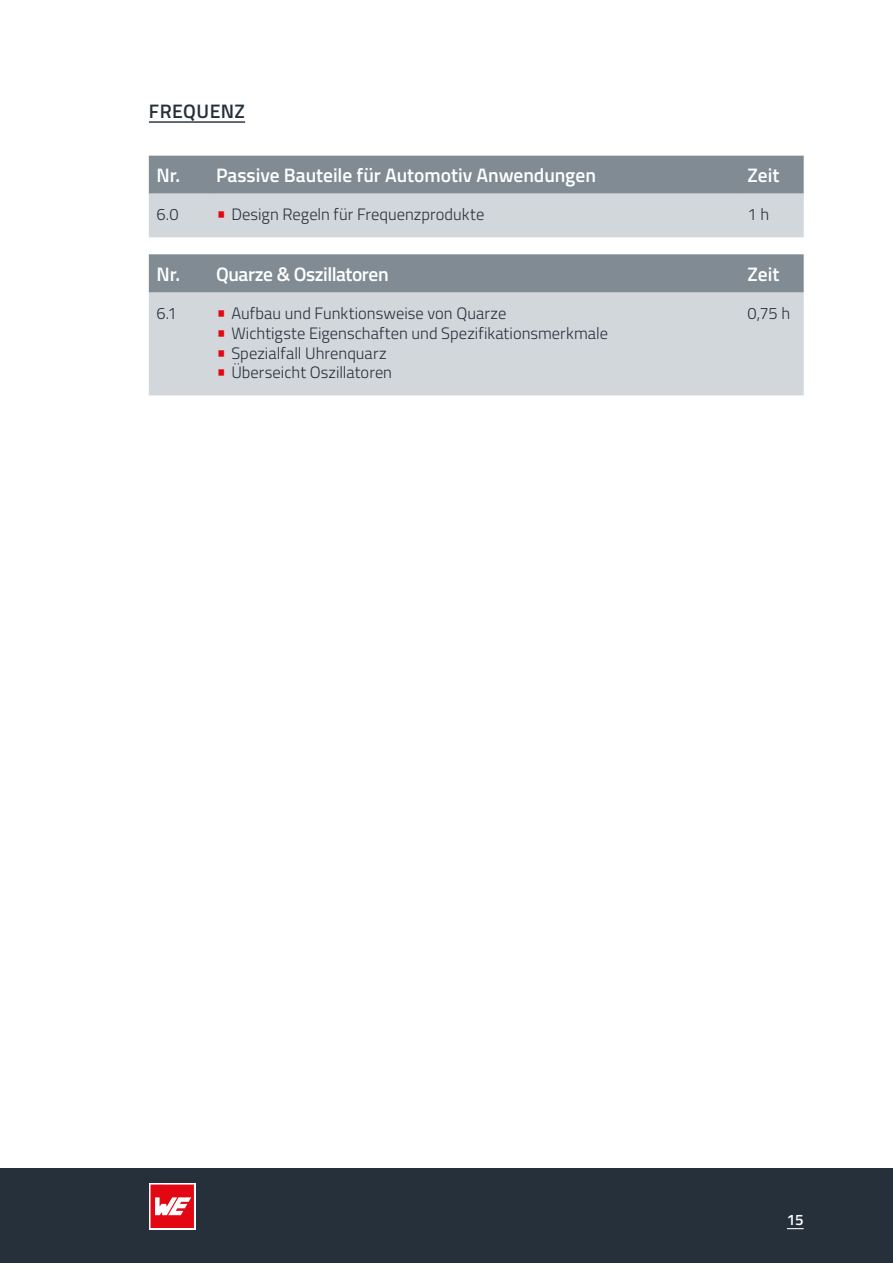
<style>
.page{position:relative;width:893px;height:1263px;background:#fff}
.page>*{position:absolute;margin:0;border:0;box-sizing:border-box;transform-origin:0 0}
.t1{font:600 19.5px "Titillium Web";letter-spacing:-.005em;color:#fff}
.t2{font:600 19.5px "Titillium Web";letter-spacing:-.025em;color:#fff}
.t3{font:600 19.5px "Titillium Web";letter-spacing:.02em;color:#25303b}
.t4{font:300 16.5px "Titillium Web";color:#25303b}
.t5{font:600 15.15px "Titillium Web";color:#fff}
.s1{font-size:21.9px;color:#e30613}
</style>
<div class="page">
<div style="left:0;top:1168px;width:893px;height:95px;background:#25303b"></div>
<svg style="left:787px;top:1228px;width:17px;height:1px"></svg>
<div style="left:149px;top:1183px;width:47px;height:47px;background:#fff"></div>
<svg style="left:150px;top:1184px;width:44px;height:44px"></svg>
<div style="left:149px;top:156px;width:655px;height:38px;background:#808b94"></div>
<svg style="left:149px;top:195px;width:655px;height:200px;background:#c6ccd0"></svg>
<hr style="left:149px;top:194px;width:59px;height:1px;background:#d2d7db">
<hr style="left:208px;top:194px;width:532px;height:1px;background:#d2d7db">
<hr style="left:740px;top:194px;width:64px;height:1px;background:#d2d7db">
<hr style="left:149px;top:121px;width:96px;height:2px;background:#25303b">
<p class="t3" style="left:149px;top:96px;width:98px">FREQUENZ</p>
<p class="t1" style="left:157px;top:160px;width:441px">Nr. Passive Bauteile für Automotiv Anwendungen</p>
<p class="t1" style="left:748px;top:160px;width:33px">Zeit</p>
<p class="t4" style="left:157px;top:203px;width:24px">6.0</p>
<p class="t4" style="left:216px;top:203px;width:270px"><span class="s1">•</span> Design Regeln für Frequenzprodukte</p>
<p class="t4" style="left:748px;top:203px;width:23px">1 h</p>
<p class="t2" style="left:157px;top:259px;width:234px">Nr. Quarze &amp; Oszillatoren</p>
<p class="t1" style="left:748px;top:259px;width:33px">Zeit</p>
<p class="t4" style="left:157px;top:301px;width:22px">6.1</p>
<p class="t4" style="left:216px;top:301px;width:292px"><span class="s1">•</span> Aufbau und Funktionsweise von Quarze</p>
<p class="t4" style="left:216px;top:321px;width:394px"><span class="s1">•</span> Wichtigste Eigenschaften und Spezifikationsmerkmale</p>
<p class="t4" style="left:216px;top:341px;width:172px"><span class="s1">•</span> Spezialfall Uhrenquarz</p>
<p class="t4" style="left:216px;top:361px;width:178px"><span class="s1">•</span> Überseicht Oszillatoren</p>
<p class="t4" style="left:748px;top:301px;width:44px">0,75 h</p>
<p class="t5" style="left:787px;top:1209px;width:18px">15</p>
</div>
